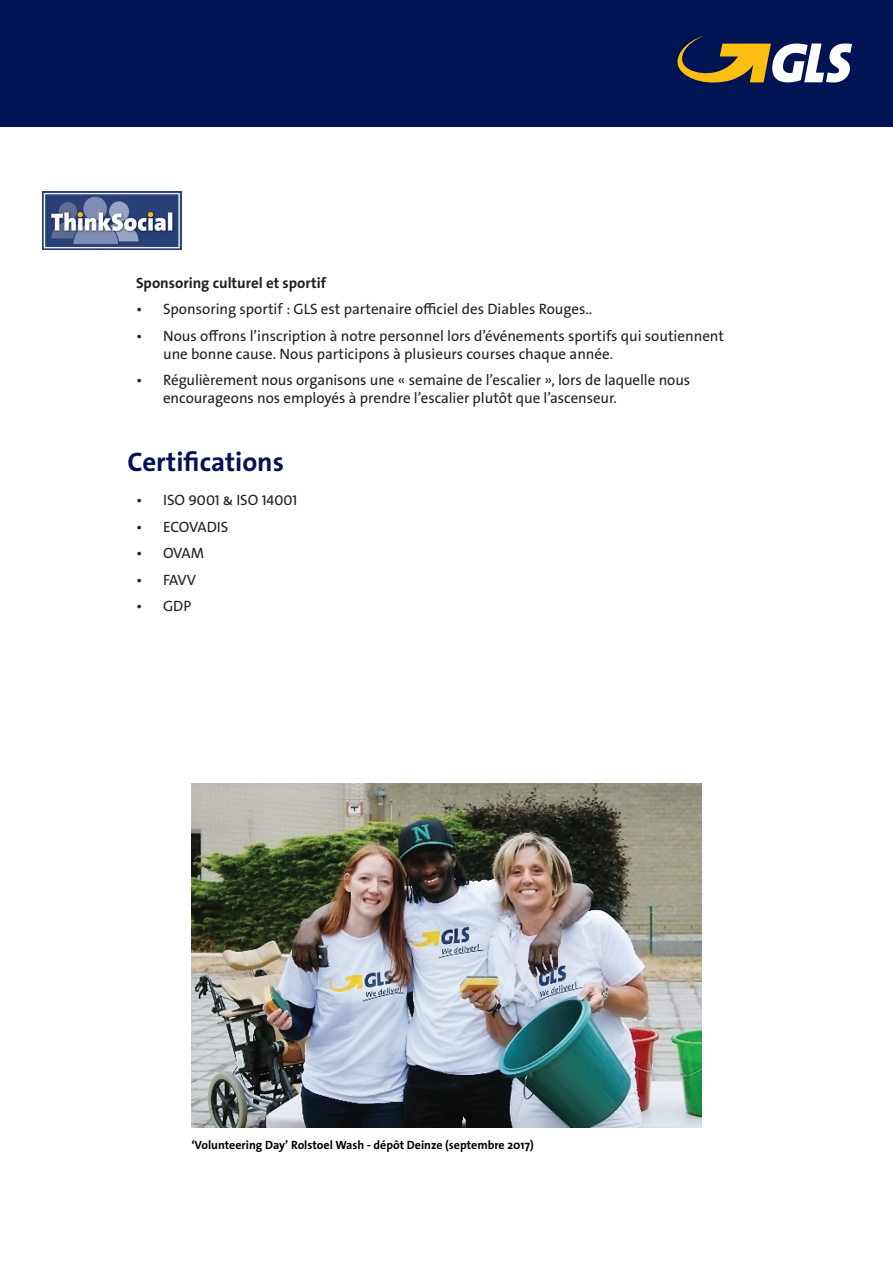
<style>
.page{position:relative;width:893px;height:1263px;background:#fff}
.page>*{position:absolute;margin:0;border:0;box-sizing:border-box;transform-origin:0 0}
.t1{font:700 27px "The Sans GLS";color:#001352}
.t2{font:15px/18px "The Sans GLS";color:#231f20}
.t3{font:700 15px "The Sans GLS";color:#231f20}
.t4{font:700 12px "The Sans GLS";color:#000}
</style>
<div class="page">
<img style="left:191px;top:784px;width:511px;height:343px">
<img style="left:43px;top:191px;width:139px;height:59px">
<div style="left:0;top:0;width:893px;height:126px;background:#001352"></div>
<svg style="left:677px;top:36px;width:175px;height:47px"></svg>
<p class="t3" style="left:136px;top:273px;width:191px">Sponsoring culturel et sportif</p>
<p class="t2" style="left:136px;top:300px;width:458px">• Sponsoring sportif : GLS est partenaire officiel des Diables Rouges..</p>
<p class="t2" style="left:163px;top:327px;width:562px;text-indent:-27px">• Nous offrons l’inscription à notre personnel lors d’événements sportifs qui soutiennent une bonne cause. Nous participons à plusieurs courses chaque année.</p>
<p class="t2" style="left:163px;top:371px;width:529px;text-indent:-27px">• Régulièrement nous organisons une « semaine de l’escalier », lors de laquelle nous encourageons nos employés à prendre l’escalier plutôt que l’ascenseur.</p>
<h1 class="t1" style="left:128px;top:445px;width:158px">Certifications</h1>
<p class="t2" style="left:136px;top:491px;width:163px">• ISO 9001 &amp; ISO 14001</p>
<p class="t2" style="left:136px;top:518px;width:94px">• ECOVADIS</p>
<p class="t2" style="left:136px;top:544px;width:69px">• OVAM</p>
<p class="t2" style="left:136px;top:571px;width:62px">• FAVV</p>
<p class="t2" style="left:136px;top:597px;width:57px">• GDP</p>
<p class="t4" style="left:191px;top:1137px;width:344px">‘Volunteering Day’ Rolstoel Wash - dépôt Deinze (septembre 2017)</p>
</div>
